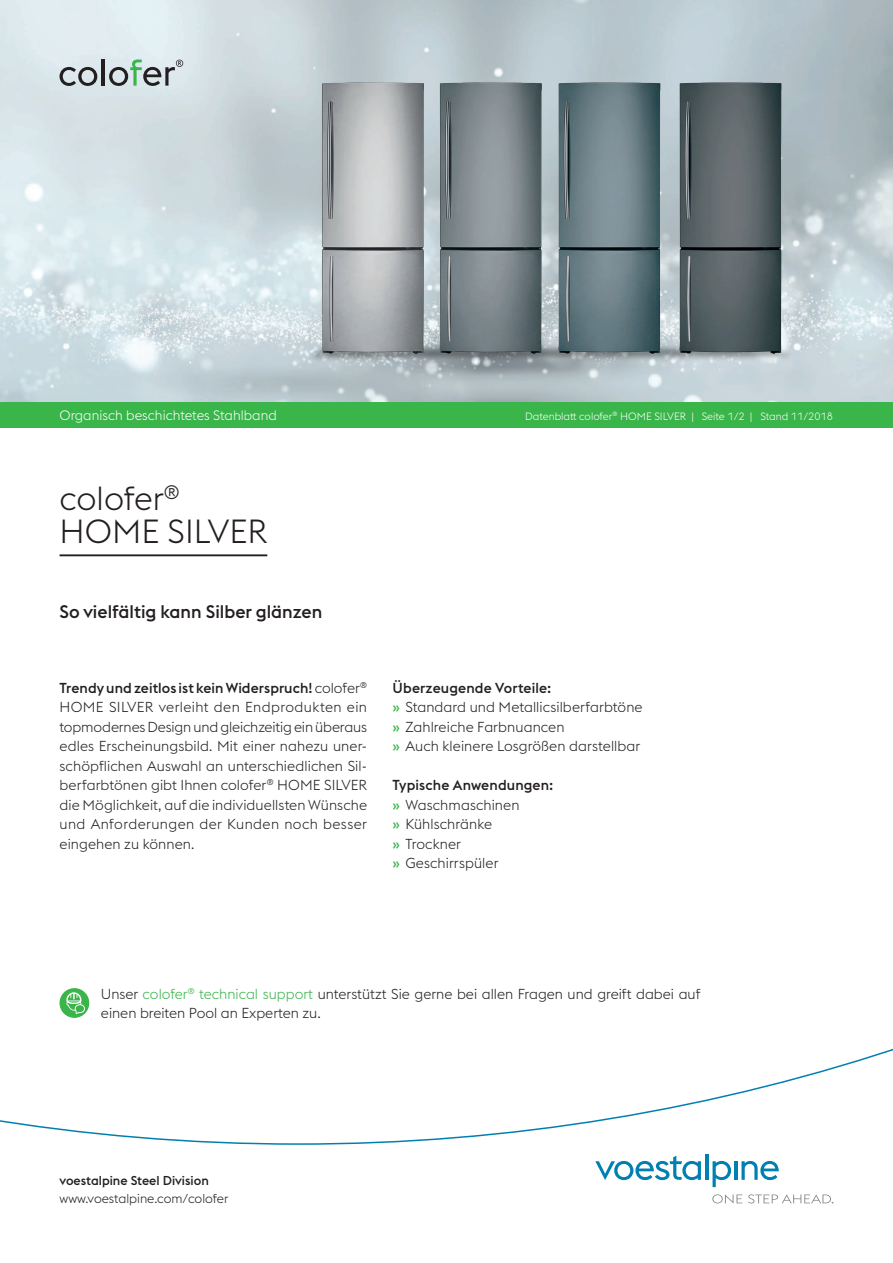
<style>
.page{position:relative;width:893px;height:1263px;background:#fff}
.page>*{position:absolute;margin:0;border:0;box-sizing:border-box;transform-origin:0 0}
.t1{font:300 33px/33px "voestalpine";color:#231f20}
.t2{font:500 18px "voestalpine";color:#231f20}
.t3{font:300 14.25px/19.5px "voestalpine";letter-spacing:.005em;color:#231f20}
.t4{font:300 13.5px "voestalpine";color:#fff}
.t5{font:300 12.75px "voestalpine";color:#231f20}
.t6{font:500 12.75px "voestalpine";color:#231f20}
.t7{font:300 10.5px "voestalpine";color:#fff}
.s1{font-weight:500}
.s2{font-weight:500;color:#3ab54a}
.s3{color:#3ab54a}
</style>
<div class="page">
<img style="left:0;top:0;width:893px;height:402px">
<svg style="left:60px;top:67px;width:37px;height:19px"></svg>
<hr style="left:102px;top:60px;width:3px;height:26px;background:#231f20">
<svg style="left:109px;top:60px;width:74px;height:26px;background:#a9b9b6"></svg>
<svg style="left:0;top:1048px;width:893px;height:97px"></svg>
<svg style="left:595px;top:1156px;width:106px;height:24px"></svg>
<hr style="left:705px;top:1154px;width:3px;height:26px;background:#007fb1">
<svg style="left:713px;top:1161px;width:18px;height:26px"></svg>
<hr style="left:734px;top:1161px;width:3px;height:19px;background:#007fb1">
<svg style="left:741px;top:1161px;width:38px;height:19px"></svg>
<svg style="left:712px;top:1194px;width:30px;height:9px"></svg>
<svg style="left:748px;top:1194px;width:85px;height:9px"></svg>
<div style="left:0;top:402px;width:893px;height:25px;background:#3ab54a"></div>
<img style="left:247px;top:27px;width:605px;height:375px">
<hr style="left:60px;top:554px;width:207px;height:2px;background:#231f20">
<div style="left:60px;top:988px;width:29px;height:30px;background:#3ab54a;border-radius:50%"></div>
<svg style="left:66px;top:992px;width:19px;height:22px"></svg>
<p class="t4" style="left:60px;top:407px;width:219px">Organisch beschichtetes Stahlband</p>
<p class="t7" style="left:525px;top:410px;width:309px">Datenblatt colofer<sup>®</sup> HOME SILVER | Seite 1/2 | Stand 11/2018</p>
<h1 class="t1" style="left:60px;top:482px;width:209px">colofer<sup>®<br></sup>HOME SILVER</h1>
<p class="t2" style="left:60px;top:601px;width:264px">So vielfältig kann Silber glänzen</p>
<p class="t3" style="left:60px;top:678px;width:309px;text-align:justify"><span class="s1">Trendy und zeitlos ist kein Widerspruch!</span> colofer<sup>® </sup>HOME SILVER verleiht den Endprodukten ein topmodernes Design und gleichzeitig ein überaus edles Erscheinungsbild. Mit einer nahezu uner&shy;schöpflichen Auswahl an unterschiedlichen Sil&shy;berfarbtönen gibt Ihnen colofer<sup>®</sup> HOME SILVER die Möglichkeit, auf die individuellsten Wünsche und Anforderungen der Kunden noch besser eingehen zu können.</p>
<p class="t3" style="left:393px;top:678px;width:252px"><span class="s1">Überzeugende Vorteile:<br></span><span class="s2">»</span> Standard und Metallicsilberfarbtöne <span class="s2">»</span> Zahlreiche Farbnuancen<br><span class="s2">»</span> Auch kleinere Losgrößen darstellbar</p>
<p class="t3" style="left:393px;top:775px;width:162px"><span class="s1">Typische Anwendungen: </span><span class="s2">»</span> Waschmaschinen<br><span class="s2">»</span> Kühlschränke<br><span class="s2">»</span> Trockner<br><span class="s2">»</span> Geschirrspüler</p>
<p class="t3" style="left:101px;top:984px;width:601px">Unser <span class="s3">colofer</span><sup>®</sup> <span class="s3">technical support</span> unterstützt Sie gerne bei allen Fragen und greift dabei auf einen breiten Pool an Experten zu.</p>
<p class="t6" style="left:60px;top:1173px;width:151px">voestalpine Steel Division</p>
<p class="t5" style="left:60px;top:1191px;width:170px">www.voestalpine.com/colofer</p>
</div>
